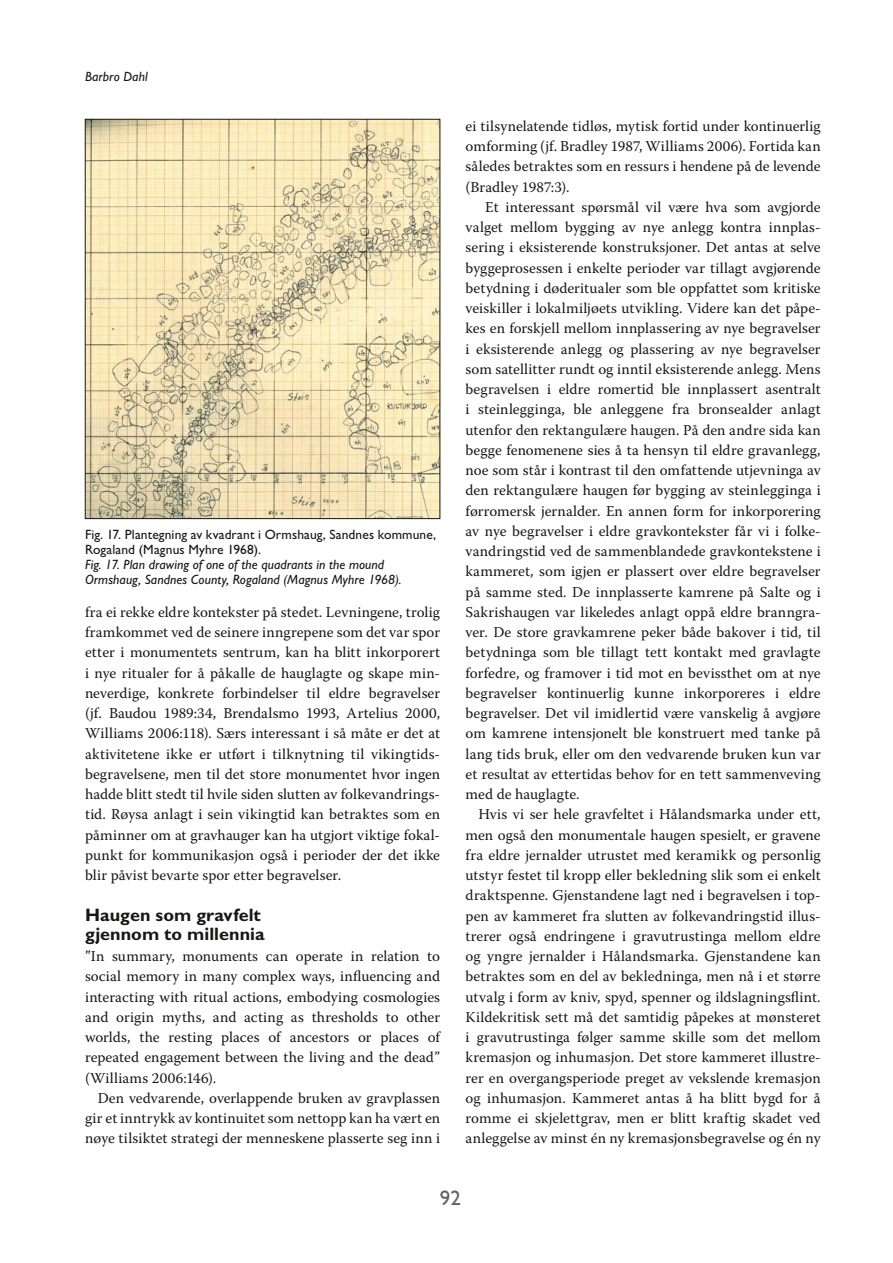
<style>
.page{position:relative;width:893px;height:1263px;background:#fff}
.page>*{position:absolute;margin:0;border:0;box-sizing:border-box;transform-origin:0 0}
.t1{font:21px "Gill Sans Std";color:#626261}
.mlm{font:700 18px/19.5px "Gill Sans Std";color:#181716}
.main{font:15px/20.2px "Warnock Pro";letter-spacing:.005em;color:#181716;text-align:justify}
.bilde{font:italic 13.5px/15px "Gill Sans Std";letter-spacing:.005em;color:#181716}
.bilde-2{font:13.5px/15px "Gill Sans Std";letter-spacing:.01em;color:#181716}
</style>
<div class="page">
<img style="left:87px;top:121px;width:351px;height:396px">
<div style="left:85px;top:119px;width:355px;height:400px;border:1px solid #181716"></div>
<p class="bilde" style="left:85px;top:69px;width:64px">Barbro Dahl</p>
<p class="bilde-2" style="left:85px;top:527px;width:353px">Fig. 17. Plantegning av kvadrant i Ormshaug, Sandnes kommune,<br>Rogaland (Magnus Myhre 1968).</p>
<p class="bilde" style="left:85px;top:557px;width:318px">Fig. 17. Plan drawing of one of the quadrants in the mound<br>Ormshaug, Sandnes County, Rogaland (Magnus Myhre 1968).</p>
<p class="main" style="left:85px;top:602px;width:357px">fra ei rekke eldre kontekster på stedet. Levningene, trolig framkommet ved de seinere inngrepene som det var spor etter i monumentets sentrum, kan ha blitt inkorporert i nye ritualer for å påkalle de hauglagte og skape min&shy;neverdige, konkrete forbindelser til eldre begravelser (jf. Baudou 1989:34, Brendalsmo 1993, Artelius 2000, Williams 2006:118). Særs interessant i så måte er det at aktivitetene ikke er utført i tilknytning til vikingtids&shy;begravelsene, men til det store monumentet hvor ingen hadde blitt stedt til hvile siden slutten av folkevandrings&shy;tid. Røysa anlagt i sein vikingtid kan betraktes som en påminner om at gravhauger kan ha utgjort viktige fokal&shy;punkt for kommunikasjon også i perioder der det ikke blir påvist bevarte spor etter begravelser.</p>
<p class="mlm" style="left:85px;top:905px;width:181px">Haugen som gravfelt gjennom to millennia</p>
<p class="main" style="left:85px;top:946px;width:357px">”In summary, monuments can operate in relation to social memory in many complex ways, influencing and interacting with ritual actions, embodying cosmologies and origin myths, and acting as thresholds to other worlds, the resting places of ancestors or places of repeated engagement between the living and the dead” (Williams 2006:146).</p>
<p class="main" style="left:85px;top:1088px;width:357px;text-indent:13px">Den vedvarende, overlappende bruken av gravplassen gir et inntrykk av kontinuitet som nettopp kan ha vært en nøye tilsiktet strategi der menneskene plasserte seg inn i</p>
<p class="main" style="left:466px;top:116px;width:357px">ei tilsynelatende tidløs, mytisk fortid under kontinuerlig omforming (jf. Bradley 1987, Williams 2006). Fortida kan således betraktes som en ressurs i hendene på de levende (Bradley 1987:3).</p>
<p class="main" style="left:466px;top:197px;width:357px;text-indent:20px">Et interessant spørsmål vil være hva som avgjorde valget mellom bygging av nye anlegg kontra innplas&shy;sering i eksisterende konstruksjoner. Det antas at selve byggeprosessen i enkelte perioder var tillagt avgjørende betydning i døderitualer som ble oppfattet som kritiske veiskiller i lokalmiljøets utvikling. Videre kan det påpe&shy;kes en forskjell mellom innplassering av nye begravelser i eksisterende anlegg og plassering av nye begravelser som satellitter rundt og inntil eksisterende anlegg. Mens begravelsen i eldre romertid ble innplassert asentralt i steinlegginga, ble anleggene fra bronsealder anlagt utenfor den rektangulære haugen. På den andre sida kan begge fenomenene sies å ta hensyn til eldre gravanlegg, noe som står i kontrast til den omfattende utjevninga av den rektangulære haugen før bygging av steinlegginga i førromersk jernalder. En annen form for inkorporering av nye begravelser i eldre gravkontekster får vi i folke&shy;vandringstid ved de sammenblandede gravkontekstene i kammeret, som igjen er plassert over eldre begravelser på samme sted. De innplasserte kamrene på Salte og i Sakrishaugen var likeledes anlagt oppå eldre branngra&shy;ver. De store gravkamrene peker både bakover i tid, til betydninga som ble tillagt tett kontakt med gravlagte forfedre, og framover i tid mot en bevissthet om at nye begravelser kontinuerlig kunne inkorporeres i eldre begravelser. Det vil imidlertid være vanskelig å avgjøre om kamrene intensjonelt ble konstruert med tanke på lang tids bruk, eller om den vedvarende bruken kun var et resultat av ettertidas behov for en tett sammenveving med de hauglagte.</p>
<p class="main" style="left:466px;top:804px;width:357px;text-indent:13px">Hvis vi ser hele gravfeltet i Hålandsmarka under ett, men også den monumentale haugen spesielt, er gravene fra eldre jernalder utrustet med keramikk og personlig utstyr festet til kropp eller bekledning slik som ei enkelt draktspenne. Gjenstandene lagt ned i begravelsen i top&shy;pen av kammeret fra slutten av folkevandringstid illus&shy;trerer også endringene i gravutrustinga mellom eldre og yngre jernalder i Hålandsmarka. Gjenstandene kan betraktes som en del av bekledninga, men nå i et større utvalg i form av kniv, spyd, spenner og ildslagningsflint.<br>Kildekritisk sett må det samtidig påpekes at mønsteret i gravutrustinga følger samme skille som det mellom kremasjon og inhumasjon. Det store kammeret illustre&shy;rer en overgangsperiode preget av vekslende kremasjon og inhumasjon. Kammeret antas å ha blitt bygd for å romme ei skjelettgrav, men er blitt kraftig skadet ved anleggelse av minst én ny kremasjonsbegravelse og én ny</p>
<h1 class="t1" style="left:440px;top:1186px;width:22px">92</h1>
</div>
